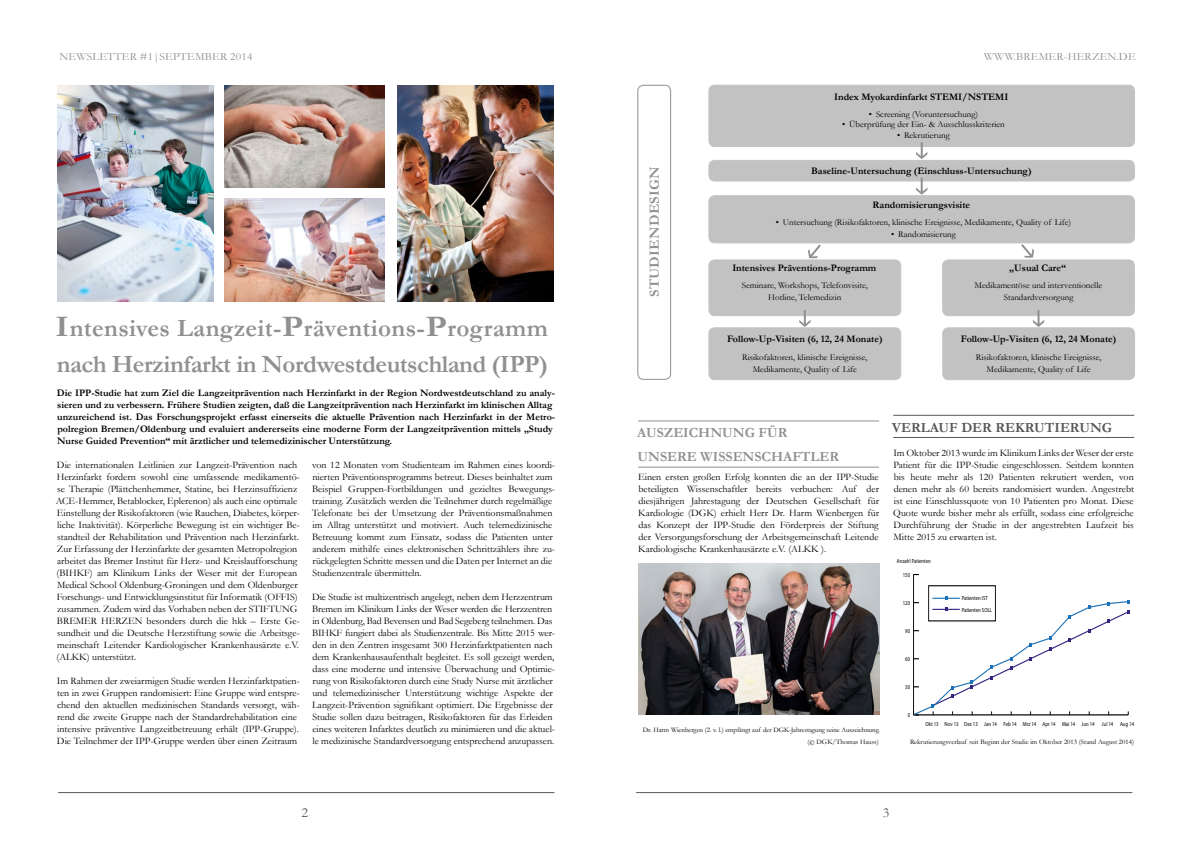
<style>
.page{position:relative;width:1191px;height:842px;background:#fff}
.page>*{position:absolute;margin:0;border:0;box-sizing:border-box;transform-origin:0 0}
.t1{font:700 25px/36px "Garamond";letter-spacing:-.01em;color:#909090}
.t2{font:700 14px/24px "Garamond";color:#909090}
.t3{font:700 14px "Garamond";color:#575756}
.t4{font:700 14px "Garamond";letter-spacing:.02em;color:#909090;scale:1.05 1}
.t5{font:14px "Garamond";color:#575756}
.t6{font:11px "Garamond";letter-spacing:.02em;color:#909090;scale:1.05 1}
.t7{font:10px/12px "Garamond";color:#000}
.t8{font:700 10px/12px "Garamond";color:#000}
.t9{font:9px/12px "Garamond";color:#000;text-align:center}
.t10{font:7px/12px "Garamond";color:#000;text-align:right}
.t11{font:5.9px/11.6px "Myriad Pro";color:#000;scale:.81 1}
.s1{font-size:30px}
</style>
<div class="page">
<hr style="left:58px;top:792px;width:496px;height:1px;background:#575756">
<img style="left:224px;top:199px;width:160px;height:102px">
<img style="left:224px;top:85px;width:160px;height:102px">
<img style="left:397px;top:85px;width:156px;height:216px">
<img style="left:57px;top:85px;width:156px;height:216px">
<hr style="left:638px;top:421px;width:241px;height:1px;background:#909090">
<hr style="left:638px;top:467px;width:241px;height:1px;background:#909090">
<hr style="left:893px;top:437px;width:241px;height:1px;background:#575756">
<hr style="left:893px;top:415px;width:241px;height:1px;background:#575756">
<hr style="left:636px;top:792px;width:496px;height:1px;background:#575756">
<img style="left:638px;top:563px;width:241px;height:151px">
<div style="left:709px;top:85px;width:425px;height:62px;background:#c2c2c2;border-radius:6px"></div>
<div style="left:708px;top:85px;width:427px;height:62px;border:1px solid #c4c4c4;border-radius:6px"></div>
<div style="left:709px;top:160px;width:425px;height:21px;background:#c2c2c2;border-radius:6px"></div>
<div style="left:708px;top:160px;width:427px;height:22px;border:1px solid #c4c4c4;border-radius:6px"></div>
<div style="left:709px;top:196px;width:425px;height:47px;background:#c2c2c2;border-radius:6px"></div>
<div style="left:708px;top:195px;width:427px;height:48px;border:1px solid #c4c4c4;border-radius:6px"></div>
<div style="left:942px;top:260px;width:192px;height:56px;background:#c2c2c2;border-radius:6px"></div>
<div style="left:942px;top:259px;width:193px;height:57px;border:1px solid #c4c4c4;border-radius:6px"></div>
<div style="left:709px;top:260px;width:191px;height:56px;background:#c2c2c2;border-radius:6px"></div>
<div style="left:708px;top:259px;width:193px;height:57px;border:1px solid #c4c4c4;border-radius:6px"></div>
<div style="left:709px;top:328px;width:191px;height:52px;background:#c2c2c2;border-radius:6px"></div>
<div style="left:708px;top:327px;width:193px;height:53px;border:1px solid #c4c4c4;border-radius:6px"></div>
<div style="left:942px;top:328px;width:192px;height:52px;background:#c2c2c2;border-radius:6px"></div>
<div style="left:942px;top:327px;width:193px;height:53px;border:1px solid #c4c4c4;border-radius:6px"></div>
<svg style="left:916px;top:142px;width:11px;height:17px"></svg>
<svg style="left:916px;top:178px;width:11px;height:17px"></svg>
<svg style="left:808px;top:244px;width:13px;height:14px"></svg>
<svg style="left:799px;top:310px;width:11px;height:17px"></svg>
<svg style="left:1033px;top:310px;width:11px;height:17px"></svg>
<svg style="left:1021px;top:244px;width:13px;height:14px"></svg>
<div style="left:637px;top:85px;width:34px;height:295px;border:1px solid #909090;border-radius:6px"></div>
<hr style="left:913px;top:574px;width:1px;height:141px;background:#000">
<svg style="left:913px;top:597px;width:216px;height:119px"></svg>
<div style="left:928px;top:585px;width:67px;height:36px;border:1px solid #000"></div>
<p class="t6" style="left:59px;top:49px;width:185px">NEWSLETTER #1|SEPTEMBER 2014</p>
<h1 class="t1" style="left:55px;top:310px;width:494px"><span class="s1">I</span>ntensives Langzeit-<span class="s1">P</span>räventions-<span class="s1">P</span>rogramm nach Herzinfarkt in Nordwestdeutschland (IPP)</h1>
<p class="t8" style="left:57px;top:387px;width:500px">Die IPP-Studie hat zum Ziel die Langzeitprävention nach Herzinfarkt in der Region Nordwestdeutschland zu analy&shy;sieren und zu verbessern. Frühere Studien zeigten, daß die Langzeitprävention nach Herzinfarkt im klinischen Alltag unzureichend ist. Das Forschungsprojekt erfasst einerseits die aktuelle Prävention nach Herzinfarkt in der Metro&shy;polregion Bremen/Oldenburg und evaluiert andererseits eine moderne Form der Langzeitprävention mittels „Study Nurse Guided Prevention“ mit ärztlicher und telemedizinischer Unterstützung.</p>
<p class="t7" style="left:56px;top:459px;width:245px">Die internationalen Leitlinien zur Langzeit-Prävention nach Herzinfarkt fordern sowohl eine umfassende medikamentö&shy;se Therapie (Plättchenhemmer, Statine, bei Herzinsuffizienz ACE-Hemmer, Betablocker, Eplerenon) als auch eine optimale Einstellung der Risikofaktoren (wie Rauchen, Diabetes, körper&shy;liche Inaktivität). Körperliche Bewegung ist ein wichtiger Be&shy;standteil der Rehabilitation und Prävention nach Herzinfarkt.<br>Zur Erfassung der Herzinfarkte der gesamten Metropolregion arbeitet das Bremer Institut für Herz- und Kreislaufforschung (BIHKF) am Klinikum Links der Weser mit der European Medical School Oldenburg-Groningen und dem Oldenburger Forschungs- und Entwicklungsinstitut für Informatik (OFFIS) zusammen. Zudem wird das Vorhaben neben der STIFTUNG BREMER HERZEN besonders durch die hkk – Erste Ge&shy;sundheit und die Deutsche Herzstiftung sowie die Arbeitsge&shy;meinschaft Leitender Kardiologischer Krankenhausärzte e.V. (ALKK) unterstützt.</p>
<p class="t7" style="left:57px;top:675px;width:244px">Im Rahmen der zweiarmigen Studie werden Herzinfarktpatien&shy;ten in zwei Gruppen randomisiert: Eine Gruppe wird entspre&shy;chend den aktuellen medizinischen Standards versorgt, wäh&shy;rend die zweite Gruppe nach der Standardrehabilitation eine intensive präventive Langzeitbetreuung erhält (IPP-Gruppe).<br>Die Teilnehmer der IPP-Gruppe werden über einen Zeitraum</p>
<p class="t7" style="left:312px;top:459px;width:245px">von 12 Monaten vom Studienteam im Rahmen eines koordi&shy;nierten Präventionsprogramms betreut. Dieses beinhaltet zum Beispiel Gruppen-Fortbildungen und gezieltes Bewegungs&shy;training. Zusätzlich werden die Teilnehmer durch regelmäßige Telefonate bei der Umsetzung der Präventionsmaßnahmen im Alltag unterstützt und motiviert. Auch telemedizinische Betreuung kommt zum Einsatz, sodass die Patienten unter anderem mithilfe eines elektronischen Schrittzählers ihre zu&shy;rückgelegten Schritte messen und die Daten per Internet an die Studienzentrale übermitteln.</p>
<p class="t7" style="left:312px;top:591px;width:244px">Die Studie ist multizentrisch angelegt, neben dem Herzzentrum Bremen im Klinikum Links der Weser werden die Herzzentren in Oldenburg, Bad Bevensen und Bad Segeberg teilnehmen. Das BIHKF fungiert dabei als Studienzentrale. Bis Mitte 2015 wer&shy;den in den Zentren insgesamt 300 Herzinfarktpatienten nach dem Krankenhausaufenthalt begleitet. Es soll gezeigt werden, dass eine moderne und intensive Überwachung und Optimie&shy;rung von Risikofaktoren durch eine Study Nurse mit ärztlicher und telemedizinischer Unterstützung wichtige Aspekte der Langzeit-Prävention signifikant optimiert. Die Ergebnisse der Studie sollen dazu beitragen, Risikofaktoren für das Erleiden eines weiteren Infarktes deutlich zu minimieren und die aktuel&shy;le medizinische Standardversorgung entsprechend anzupassen.</p>
<h2 class="t5" style="left:301px;top:803px;width:8px">2</h2>
<h2 class="t4" style="left:645px;top:297px;width:126px;rotate:-90deg">STUDIENDESIGN</h2>
<p class="t6" style="left:983px;top:49px;width:146px">WWW.BREMER-HERZEN.DE</p>
<p class="t8" style="left:834px;top:91px;width:176px">Index Myokardinfarkt STEMI/NSTEMI</p>
<p class="t9" style="left:869px;top:107px;width:111px">• Screening (Voruntersuchung)</p>
<p class="t9" style="left:842px;top:118px;width:164px">• Überprüfung der Ein- &amp; Ausschlusskriterien</p>
<p class="t9" style="left:897px;top:129px;width:54px">• Rekrutierung</p>
<p class="t8" style="left:811px;top:165px;width:222px">Baseline-Untersuchung (Einschluss-Untersuchung)</p>
<p class="t8" style="left:872px;top:199px;width:99px">Randomisierungsvisite</p>
<p class="t9" style="left:775px;top:216px;width:297px">• Untersuchung (Risikofaktoren, klinische Ereignisse, Medikamente, Quality of Life)</p>
<p class="t9" style="left:891px;top:228px;width:66px">• Randomisierung</p>
<p class="t8" style="left:1009px;top:262px;width:58px">„Usual Care“</p>
<p class="t9" style="left:974px;top:279px;width:129px">Medikamentöse und interventionelle<br>Standardversorgung</p>
<p class="t8" style="left:732px;top:262px;width:145px">Intensives Präventions-Programm</p>
<p class="t9" style="left:742px;top:279px;width:127px">Seminare, Workshops, Telefonvisite,<br>Hotline, Telemedizin</p>
<p class="t8" style="left:727px;top:333px;width:157px">Follow-Up-Visiten (6, 12, 24 Monate)</p>
<p class="t9" style="left:742px;top:351px;width:127px">Risikofaktoren, klinische Ereignisse,<br>Medikamente, Quality of Life</p>
<p class="t8" style="left:960px;top:333px;width:157px">Follow-Up-Visiten (6, 12, 24 Monate)</p>
<p class="t9" style="left:976px;top:351px;width:127px">Risikofaktoren, klinische Ereignisse,<br>Medikamente, Quality of Life</p>
<h2 class="t2" style="left:637px;top:421px;width:203px">AUSZEICHNUNG FÜR<br>UNSERE WISSENSCHAFTLER</h2>
<p class="t7" style="left:638px;top:471px;width:242px;text-align:justify">Einen ersten großen Erfolg konnten die an der IPP-Studie beteiligten Wissenschaftler bereits verbuchen: Auf der diesjährigen Jahrestagung der Deutschen Gesellschaft für Kardiologie (DGK) erhielt Herr Dr. Harm Wienbergen für das Konzept der IPP-Studie den Förderpreis der Stiftung der Versorgungsforschung der Arbeitsgemeinschaft Leitende Kardiologische Krankenhausärzte e.V. (ALKK ).</p>
<p class="t10" style="left:643px;top:724px;width:238px">Dr. Harm Wienbergen (2. v. l.) empfängt auf der DGK-Jahrestagung seine Auszeichnung. (© DGK/Thomas Hauss)</p>
<h2 class="t3" style="left:891px;top:418px;width:222px">VERLAUF DER REKRUTIERUNG</h2>
<p class="t7" style="left:893px;top:447px;width:242px;text-align:justify">Im Oktober 2013 wurde im Klinikum Links der Weser der erste Patient für die IPP-Studie eingeschlossen. Seitdem konnten bis heute mehr als 120 Patienten rekrutiert werden, von denen mehr als 60 bereits randomisiert wurden. Angestrebt ist eine Einschlussquote von 10 Patienten pro Monat. Diese Quote wurde bisher mehr als erfüllt, sodass eine erfolgreiche Durchführung der Studie in der angestrebten Laufzeit bis Mitte 2015 zu erwarten ist.</p>
<p class="t11" style="left:897px;top:555px;width:43px">Anzahl Patienten</p>
<p class="t11" style="left:902px;top:569px;width:11px">150</p>
<p class="t11" style="left:902px;top:597px;width:11px">120</p>
<p class="t11" style="left:905px;top:625px;width:8px">90</p>
<p class="t11" style="left:905px;top:653px;width:8px">60</p>
<p class="t11" style="left:905px;top:681px;width:8px">30</p>
<p class="t11" style="left:907px;top:709px;width:5px">0</p>
<p class="t11" style="left:961px;top:592px;width:39px">Patienten IST<br>Patienten SOLL</p>
<p class="t11" style="left:925px;top:718px;width:259px">Okt 13 Nov 13 Dez 13 Jan 14 Feb 14 Mrz 14 Apr 14 Mai 14 Jun 14 Jul 14 Aug 14</p>
<p class="t10" style="left:910px;top:736px;width:225px">Rekrutierungsverlauf seit Beginn der Studie im Oktober 2013 (Stand August 2014)</p>
<h2 class="t5" style="left:883px;top:803px;width:8px">3</h2>
</div>
